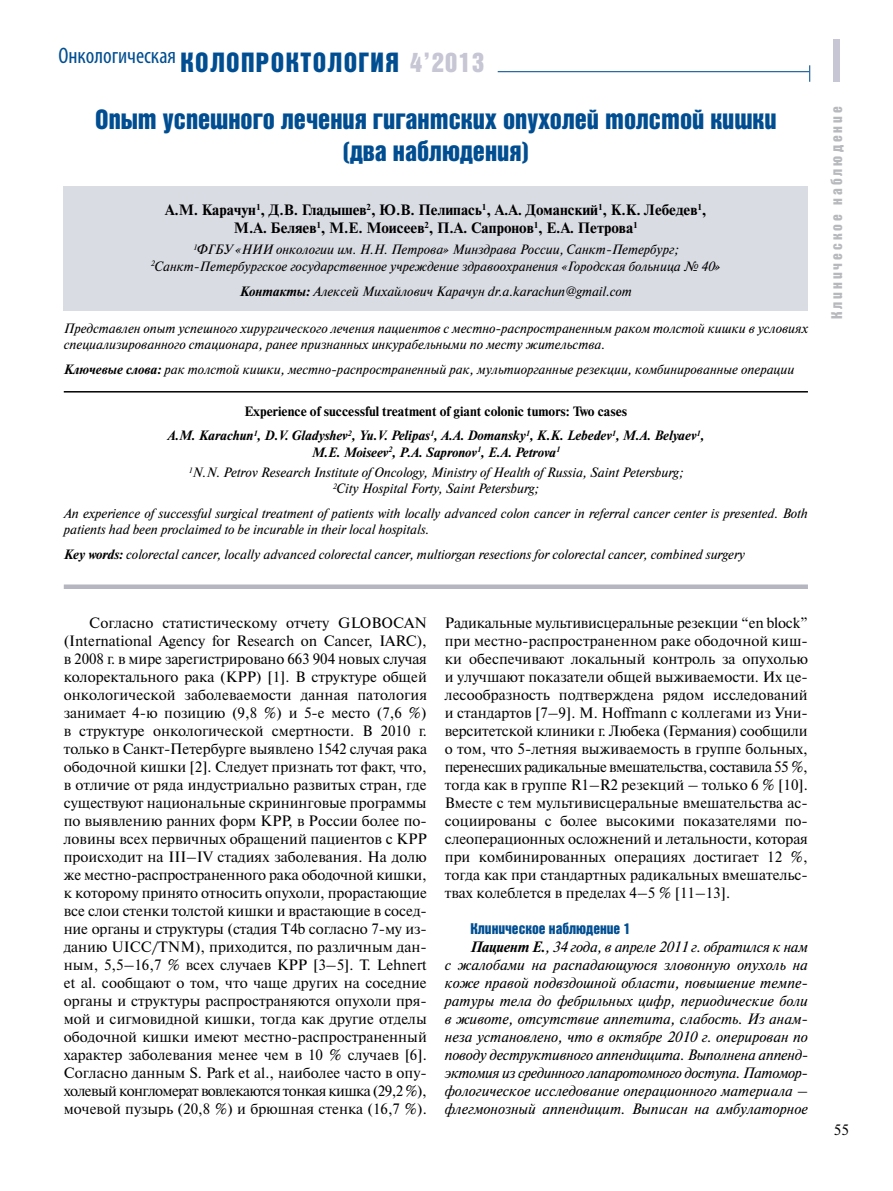
<style>
.page{position:relative;width:893px;height:1191px;background:#fff}
.page>*{position:absolute;margin:0;border:0;box-sizing:border-box;transform-origin:0 0}
.t1{font:27px/32.4px "Bastion Kontrast Alt C";color:#004e91;text-align:center}
.t2{font:27px "Bastion Kontrast Alt C";letter-spacing:.05em;color:#004e91}
.t3{font:condensed 22.5px "Myriad Pro";color:#004e91}
.t4{font:15px/18px "Newton C";color:#000;text-align:justify}
.t5{font:italic 15px/18px "Newton C";color:#000;text-align:justify}
.t6{font:700 15px/18px "Newton C";color:#000;text-align:center}
.t7{font:15px "Bastion Kontrast Alt C";color:#004e91}
.t8{font:15px "Bastion Kontrast Alt C";letter-spacing:.2em;color:#b7b9bc}
.t9{font:italic 13.5px/24.8px "Newton C";color:#000;text-align:center}
.t10{font:italic 700 13.5px/24.8px "Newton C";color:#000;text-align:center}
.s1{color:#c6c6d4}
.s2{font-weight:700}
.s3{font-style:normal}
</style>
<div class="page">
<div style="left:833px;top:40px;width:7px;height:42px;background:#c6c6d4"></div>
<svg style="left:809px;top:65px;width:1px;height:17px"></svg>
<hr style="left:498px;top:71px;width:311px;height:1px;background:#004e91">
<div style="left:64px;top:186px;width:744px;height:124px;background:#dadce4"></div>
<hr style="left:64px;top:391px;width:744px;height:1px;background:#000">
<div style="left:64px;top:584px;width:744px;height:5px;background:#b5b6c0"></div>
<h2 class="t3" style="left:58px;top:42px;width:119px">Онкологическая</h2>
<h1 class="t2" style="left:180px;top:48px;width:305px">КОЛОПРОКТОЛОГИЯ <span class="s1">4’2013</span></h1>
<h1 class="t1" style="left:95px;top:103px;width:683px">Опыт успешного лечения гигантских опухолей толстой кишки (два наблюдения)</h1>
<p class="t6" style="left:165px;top:201px;width:543px">А.М. Карачун<sup>1</sup>, Д.В. Гладышев<sup>2</sup>, Ю.В. Пелипась<sup>1</sup>, А.А. Доманский<sup>1</sup>, К.К. Лебедев<sup>1</sup>,<br>М.А. Беляев<sup>1</sup>, М.Е. Моисеев<sup>2</sup>, П.А. Сапронов<sup>1</sup>, Е.А. Петрова<sup>1</sup></p>
<p class="t9" style="left:151px;top:241px;width:571px;line-height:16.5px"><sup>1</sup>ФГБУ «НИИ онкологии им. Н.Н. Петрова» Минздрава России, Санкт-Петербург;<br><sup>2</sup>Санкт-Петербургское государственное учреждение здравоохранения «Городская больница № 40»</p>
<p class="t9" style="left:240px;top:279px;width:394px"><span class="s2">Контакты:</span> Алексей Михайлович Карачун dr.a.karachun@gmail.com</p>
<p class="t9" style="left:64px;top:320px;width:746px;line-height:16.2px;text-align:left">Представлен опыт успешного хирургического лечения пациентов с местно-распространенным раком толстой кишки в условиях специализированного стационара, ранее признанных инкурабельными по месту жительства.</p>
<p class="t9" style="left:64px;top:357px;width:732px"><span class="s2">Ключевые слова:</span> рак толстой кишки, местно-распространенный рак, мультиорганные резекции, комбинированные операции</p>
<p class="t10" style="left:167px;top:399px;width:538px"><span class="s3">Experience of successful treatment of giant colonic tumors: Two cases<br></span>A.M. Karachun<sup>1</sup>, D.V. Gladyshev<sup>2</sup>, Yu.V. Pelipas<sup>1</sup>, A.A. Domansky<sup>1</sup>, K.K. Lebedev<sup>1</sup>, M.A. Belyaev<sup>1</sup>,</p>
<p class="t9" style="left:189px;top:442px;width:496px;line-height:20.4px"><span class="s2">M.E. Moiseev</span><sup>2</sup><span class="s2">, P.A. Sapronov</span><sup>1</sup><span class="s2">, E.A. Petrova</span><sup>1<br></sup><sup>1</sup>N.N. Petrov Research Institute of Oncology, Ministry of Health of Russia, Saint Petersburg;</p>
<p class="t9" style="left:64px;top:476px;width:746px"><sup>2</sup>City Hospital Forty, Saint Petersburg;<br>An experience of successful surgical treatment of patients with locally advanced colon cancer in referral cancer center is presented. Both</p>
<p class="t9" style="left:64px;top:517px;width:683px;text-align:left">patients had been proclaimed to be incurable in their local hospitals.<br><span class="s2">Key words:</span> colorectal cancer, locally advanced colorectal cancer, multiorgan resections for colorectal cancer, combined surgery</p>
<p class="t4" style="left:64px;top:614px;width:365px;text-indent:26px">Согласно статистическому отчету GLOBOCAN (International Agency for Research on Cancer, IARC), в 2008 г. в мире зарегистрировано 663 904 новых случая колоректального рака (КРР) [1]. В структуре общей онкологической заболеваемости данная патология занимает 4-ю позицию (9,8 %) и 5-е место (7,6 %) в структуре онкологической смертности. В 2010 г. только в Санкт-Петербурге выявлено 1542 случая рака ободочной кишки [2]. Следует признать тот факт, что, в отличие от ряда индустриально развитых стран, где существуют национальные скрининговые программы по выявлению ранних форм КРР, в России более по&shy;ловины всех первичных обращений пациентов с КРР происходит на III–IV стадиях заболевания. На долю же местно-распространенного рака ободочной кишки, к которому принято относить опухоли, прорастающие все слои стенки толстой кишки и врастающие в сосед&shy;ние органы и структуры (стадия T4b согласно 7-му из&shy;данию UICC/TNM), приходится, по различным дан&shy;ным, 5,5–16,7 % всех случаев КРР [3–5]. T. Lehnert et al. сообщают о том, что чаще других на соседние органы и структуры распространяются опухоли пря&shy;мой и сигмовидной кишки, тогда как другие отделы ободочной кишки имеют местно-распространенный характер заболевания менее чем в 10 % случаев [6].<br>Согласно данным S. Park et al., наиболее часто в опу&shy;холевый конгломерат вовлекаются тонкая кишка (29,2 %), мочевой пузырь (20,8 %) и брюшная стенка (16,7 %).</p>
<p class="t4" style="left:445px;top:614px;width:365px;text-align:left">Радикальные мультивисцеральные резекции “en block” при местно-распространенном раке ободочной киш&shy;ки обеспечивают локальный контроль за опухолью и улучшают показатели общей выживаемости. Их це&shy;лесообразность подтверждена рядом исследований и стандартов [7–9]. M. Hoffmann с коллегами из Уни&shy;верситетской клиники г. Любека (Германия) сообщили о том, что 5-летняя выживаемость в группе больных, перенесших радикальные вмешательства, составила 55 %, тогда как в группе R1–R2 резекций – только 6 % [10].<br>Вместе с тем мультивисцеральные вмешательства ас&shy;социированы с более высокими показателями по&shy;слеоперационных осложнений и летальности, которая при комбинированных операциях достигает 12 %, тогда как при стандартных радикальных вмешательс&shy;твах колеблется в пределах 4–5 % [11–13].</p>
<p class="t7" style="left:470px;top:921px;width:162px">Клиническое наблюдение 1</p>
<p class="t5" style="left:445px;top:938px;width:365px;text-indent:26px"><span class="s2">Пациент Е.</span>, 34 года, в апреле 2011 г. обратился к нам с жалобами на распадающуюся зловонную опухоль на коже правой подвздошной области, повышение темпе&shy;ратуры тела до фебрильных цифр, периодические боли в животе, отсутствие аппетита, слабость. Из анам&shy;неза установлено, что в октябре 2010 г. оперирован по поводу деструктивного аппендицита. Выполнена аппенд&shy;эктомия из срединного лапаротомного доступа. Патомор&shy;фологическое исследование операционного материала – флегмонозный аппендицит. Выписан на амбулаторное</p>
<p class="t8" style="left:829px;top:319px;width:214px;rotate:-90deg">Клиническое наблюдение</p>
<p class="t4" style="left:834px;top:1120px;width:17px">55</p>
</div>
